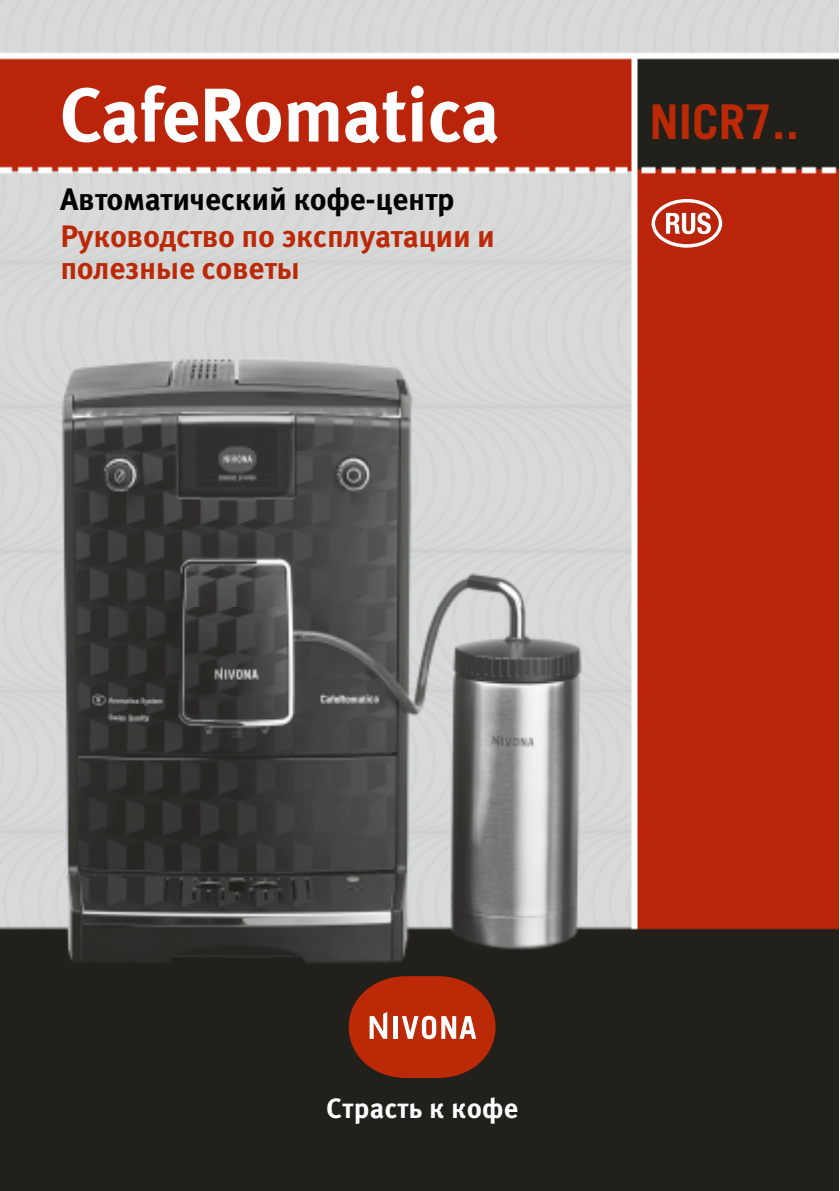
<style>
.page{position:relative;width:840px;height:1191px;background:#fff}
.page>*{position:absolute;margin:0;border:0;box-sizing:border-box;transform-origin:0 0}
.t1{font:700 76px "Meta Pro";letter-spacing:-.015em;color:#fff}
.t2{font:700 48px "Trade Gothic LT Std";color:#bc2906}
.t3{font:700 31px/32px "Meta Pro";letter-spacing:-.01em;color:#bc2906}
.t4{font:700 31px "Meta Pro";letter-spacing:-.01em;color:#000}
.t5{font:700 28px "Meta Pro";letter-spacing:.005em;color:#fff}
</style>
<div class="page">
<img style="left:0;top:1px;width:838px;height:1190px">
<svg style="left:348px;top:976px;width:147px;height:102px;background:#a7391e"></svg>
<div style="left:651px;top:199px;width:70px;height:48px;background:#b9240b"></div>
<h1 class="t1" style="left:59px;top:67px;width:442px">CafeRomatica</h1>
<p class="t4" style="left:60px;top:180px;width:396px">Автоматический кофе-центр</p>
<p class="t3" style="left:60px;top:221px;width:436px">Руководство по эксплуатации и полезные советы</p>
<h2 class="t2" style="left:649px;top:93px;width:151px">NICR7..</h2>
<p class="t5" style="left:326px;top:1090px;width:193px">Страсть к кофе</p>
</div>
